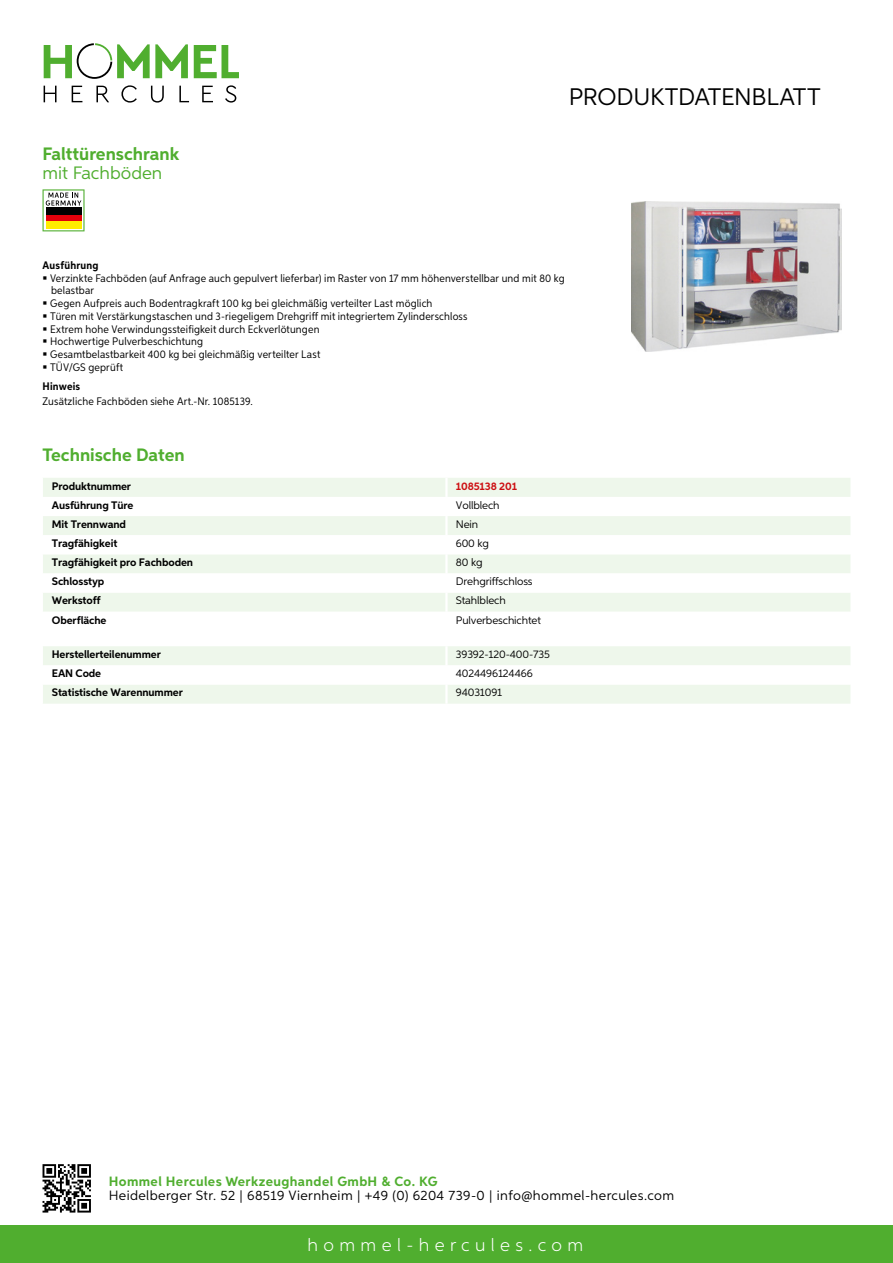
<style>
.page{position:relative;width:893px;height:1263px;background:#fff}
.page>*{position:absolute;margin:0;border:0;box-sizing:border-box;transform-origin:0 0}
.t1{font:24px "Aspira";letter-spacing:-.01em;color:#000}
.t2{font:700 18px "Aspira";color:#50ae2f}
.t3{font:300 18px "Aspira";letter-spacing:.3em;color:#fff}
.t4{font:18px "Aspira";color:#50ae2f}
.t5{font:13.5px "Aspira";letter-spacing:.03em;color:#000}
.t6{font:700 13.5px "Aspira";letter-spacing:.03em;color:#50ae2f}
.t7{font:10.95px/12.6px "Aspira Nar";letter-spacing:.015em;color:#000}
.t8{font:700 10.95px "Aspira";letter-spacing:-.01em;color:#000}
.t9{font:10.95px "Aspira";letter-spacing:-.01em;color:#000}
.t10{font:700 10.95px "Aspira Nar";letter-spacing:.02em;color:#000}
.t11{font:700 10.95px "Aspira";letter-spacing:-.01em;color:#cd1013}
</style>
<div class="page">
<div style="left:0;top:1226px;width:893px;height:37px;background:#50ae2f"></div>
<svg style="left:43px;top:1164px;width:48px;height:48px"></svg>
<svg style="left:194px;top:45px;width:45px;height:33px"></svg>
<svg style="left:44px;top:43px;width:144px;height:36px"></svg>
<svg style="left:44px;top:86px;width:13px;height:16px"></svg>
<svg style="left:72px;top:86px;width:10px;height:16px"></svg>
<svg style="left:96px;top:86px;width:13px;height:16px"></svg>
<svg style="left:121px;top:85px;width:16px;height:18px"></svg>
<svg style="left:151px;top:86px;width:13px;height:17px"></svg>
<svg style="left:179px;top:86px;width:10px;height:16px"></svg>
<svg style="left:202px;top:86px;width:11px;height:16px"></svg>
<svg style="left:225px;top:85px;width:11px;height:18px"></svg>
<div style="left:43px;top:478px;width:807px;height:19px;background:#eef7eb"></div>
<svg style="left:43px;top:516px;width:807px;height:96px;fill:#eef7eb"></svg>
<hr style="left:445px;top:478px;width:3px;height:19px;background:#fff">
<hr style="left:445px;top:516px;width:3px;height:19px;background:#fff">
<hr style="left:445px;top:535px;width:3px;height:19px;background:#fff">
<hr style="left:445px;top:554px;width:3px;height:19px;background:#fff">
<hr style="left:445px;top:573px;width:3px;height:20px;background:#fff">
<hr style="left:445px;top:593px;width:3px;height:19px;background:#fff">
<svg style="left:43px;top:646px;width:807px;height:58px"></svg>
<hr style="left:445px;top:684px;width:3px;height:20px;background:#fff">
<svg style="left:43px;top:189px;width:42px;height:42px"></svg>
<div style="left:46px;top:214px;width:35px;height:7px;background:#e3000b"></div>
<div style="left:46px;top:208px;width:35px;height:7px;background:#000"></div>
<div style="left:46px;top:221px;width:35px;height:7px;background:#ffed00"></div>
<img style="left:632px;top:201px;width:210px;height:150px">
<h2 class="t2" style="left:43px;top:142px;width:138px">Falttürenschrank</h2>
<h2 class="t4" style="left:43px;top:162px;width:121px">mit Fachböden</h2>
<h1 class="t1" style="left:569px;top:82px;width:253px">Produktdatenblatt</h1>
<p class="t10" style="left:43px;top:259px;width:58px">Ausführung</p>
<p class="t7" style="left:50px;top:272px;width:516px">Verzinkte Fachböden (auf Anfrage auch gepulvert lieferbar) im Raster von 17 mm höhenverstellbar und mit 80 kg belastbar<br>Gegen Aufpreis auch Bodentragkraft 100 kg bei gleichmäßig verteilter Last möglich<br>Türen mit Verstärkungstaschen und 3-riegeligem Drehgriff mit integriertem Zylinderschloss<br>Extrem hohe Verwindungssteifigkeit durch Eckverlötungen<br>Hochwertige Pulverbeschichtung<br>Gesamtbelastbarkeit 400 kg bei gleichmäßig verteilter Last<br>TÜV/GS geprüft</p>
<p class="t10" style="left:43px;top:379px;width:39px">Hinweis</p>
<p class="t7" style="left:43px;top:395px;width:212px">Zusätzliche Fachböden siehe Art.-Nr. 1085139.</p>
<h2 class="t2" style="left:43px;top:444px;width:144px">Technische Daten</h2>
<p class="t8" style="left:52px;top:479px;width:81px">Produktnummer</p>
<p class="t11" style="left:456px;top:479px;width:63px">1085138 201</p>
<p class="t8" style="left:52px;top:498px;width:83px">Ausführung Türe</p>
<p class="t9" style="left:456px;top:498px;width:45px">Vollblech</p>
<p class="t8" style="left:52px;top:517px;width:76px">Mit Trennwand</p>
<p class="t9" style="left:456px;top:517px;width:24px">Nein</p>
<p class="t8" style="left:52px;top:537px;width:67px">Tragfähigkeit</p>
<p class="t9" style="left:456px;top:537px;width:35px">600 kg</p>
<p class="t8" style="left:52px;top:556px;width:143px">Tragfähigkeit pro Fachboden</p>
<p class="t9" style="left:456px;top:556px;width:28px">80 kg</p>
<p class="t8" style="left:52px;top:575px;width:54px">Schlosstyp</p>
<p class="t9" style="left:456px;top:575px;width:78px">Drehgriffschloss</p>
<p class="t8" style="left:52px;top:594px;width:50px">Werkstoff</p>
<p class="t9" style="left:456px;top:594px;width:51px">Stahlblech</p>
<p class="t8" style="left:52px;top:613px;width:56px">Oberfläche</p>
<p class="t9" style="left:456px;top:613px;width:87px">Pulverbeschichtet</p>
<p class="t8" style="left:52px;top:648px;width:111px">Herstellerteilenummer</p>
<p class="t9" style="left:456px;top:648px;width:96px">39392-120-400-735</p>
<p class="t8" style="left:52px;top:667px;width:51px">EAN Code</p>
<p class="t9" style="left:456px;top:667px;width:78px">4024496124466</p>
<p class="t8" style="left:52px;top:686px;width:132px">Statistische Warennummer</p>
<p class="t9" style="left:456px;top:686px;width:48px">94031091</p>
<p class="t6" style="left:109px;top:1172px;width:330px">Hommel Hercules Werkzeughandel GmbH &amp; Co. KG</p>
<p class="t5" style="left:109px;top:1187px;width:567px">Heidelberger Str. 52 | 68519 Viernheim | +49 (0) 6204 739-0 | info@hommel-hercules.com</p>
<h2 class="t3" style="left:307px;top:1234px;width:277px">hommel-hercules.com</h2>
</div>
